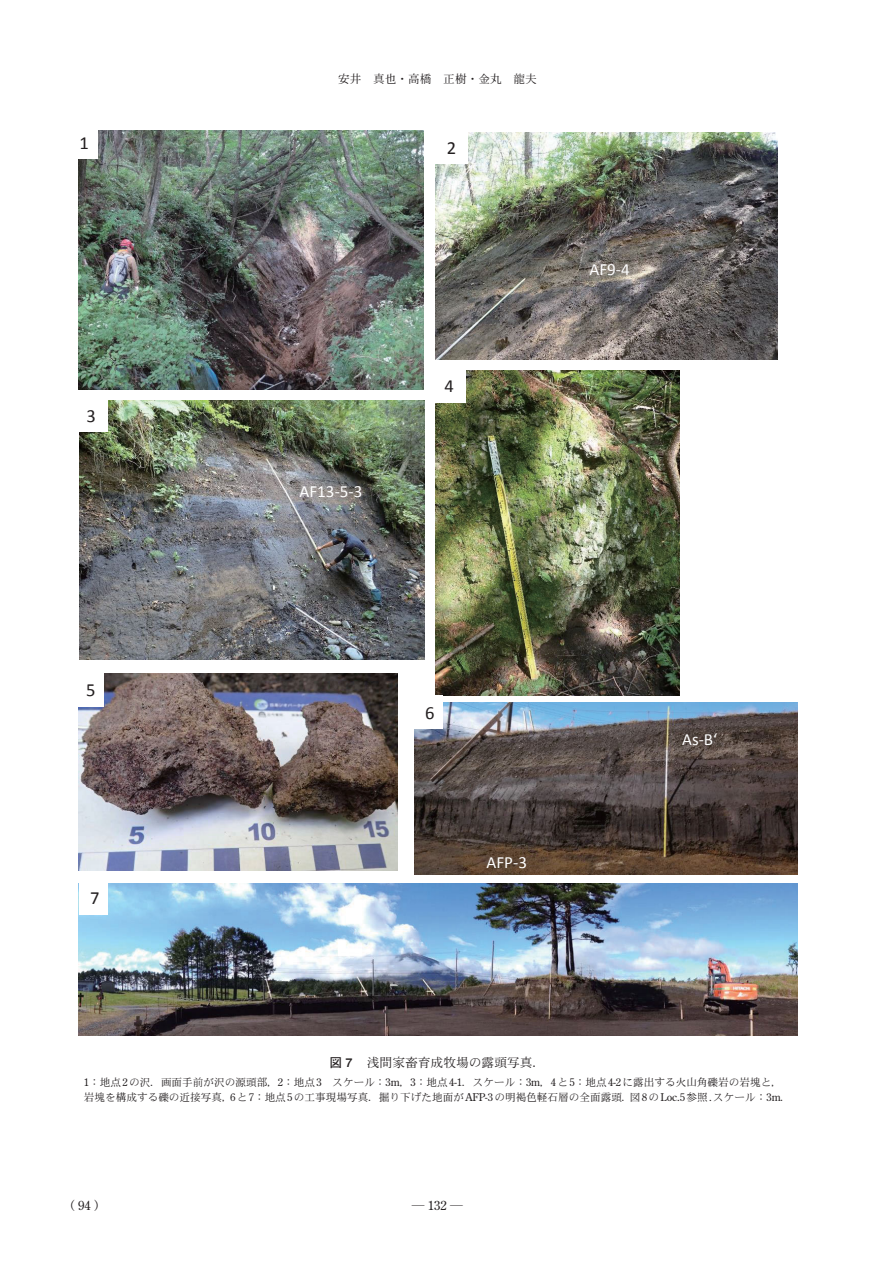
<style>
.page{position:relative;width:893px;height:1263px;background:#fff}
.page>*{position:absolute;margin:0;border:0;box-sizing:border-box;transform-origin:0 0}
.t1{font:18.6px "Calibri";color:#231f20}
.t2{font:17.1px "Calibri";color:#fff}
.t3{font:12.75px "DFHS Mincho Pro 5 W3 90 msp RKSJ H";color:#231f20}
.t4{font:12.75px "Century Old Style Std";color:#231f20}
.t5{font:11.7px "DFHS Mincho Pro 5 W3 90 msp RKSJ H";color:#231f20}
.t6{font:10.65px/14.9px "DFHS Mincho Pro 5 W3 90 msp RKSJ H";color:#231f20}
.s1{font-family:"DFHS Gothic Pro 5 W5 90 msp RKSJ H"}
.s2{font-family:"Swiss 721 BT";font-weight:500}
.s3{font-family:"Century Old Style Std"}
.s4{font-family:"DFHS Mincho Pro 5 W3 90 msp RKSJ H"}
</style>
<div class="page">
<img style="left:79px;top:401px;width:345px;height:258px">
<img style="left:79px;top:131px;width:345px;height:258px">
<img style="left:79px;top:884px;width:718px;height:151px">
<img style="left:415px;top:703px;width:383px;height:172px">
<div style="left:71px;top:126px;width:26px;height:33px;background:#fff"></div>
<img style="left:79px;top:673px;width:319px;height:197px">
<img style="left:435px;top:133px;width:342px;height:226px">
<div style="left:75px;top:399px;width:33px;height:33px;background:#fff"></div>
<img style="left:435px;top:370px;width:245px;height:326px">
<div style="left:435px;top:131px;width:33px;height:33px;background:#fff"></div>
<div style="left:75px;top:673px;width:29px;height:34px;background:#fff"></div>
<div style="left:433px;top:369px;width:32px;height:34px;background:#fff"></div>
<div style="left:414px;top:696px;width:28px;height:33px;background:#fff"></div>
<div style="left:79px;top:881px;width:29px;height:34px;background:#fff"></div>
<h1 class="t1" style="left:79px;top:135px;width:11px">1</h1>
<h1 class="t1" style="left:87px;top:408px;width:11px">3</h1>
<h1 class="t1" style="left:86px;top:683px;width:11px">5</h1>
<h1 class="t1" style="left:90px;top:890px;width:11px">7</h1>
<p class="t5" style="left:338px;top:75px;width:200px">安井　真也・高橋　正樹・金丸　龍夫</p>
<h1 class="t1" style="left:447px;top:140px;width:11px">2</h1>
<h2 class="t2" style="left:300px;top:485px;width:64px">AF13-5-3</h2>
<h1 class="t1" style="left:444px;top:378px;width:11px">4</h1>
<h2 class="t2" style="left:589px;top:263px;width:42px">AF9-4</h2>
<h1 class="t1" style="left:425px;top:705px;width:11px">6</h1>
<h2 class="t2" style="left:487px;top:855px;width:42px">AFP-3</h2>
<h2 class="t2" style="left:682px;top:733px;width:37px">As-B‘</h2>
<p class="t3" style="left:329px;top:1057px;width:217px"><span class="s1">図</span> <span class="s2">7</span>　浅間家畜育成牧場の露頭写真．</p>
<p class="t6" style="left:84px;top:1076px;width:709px"><span class="s3">1</span>：地点<span class="s3">2</span>の沢．画面手前が沢の源頭部，<span class="s3">2</span>：地点<span class="s3">3</span>　スケール：<span class="s3">3m</span>，<span class="s3">3</span>：地点<span class="s3">4-1</span>．スケール：<span class="s3">3m</span>，<span class="s3">4</span>と<span class="s3">5</span>：地点<span class="s3">4-2</span>に露出する火山角礫岩の岩塊と，岩塊を構成する礫の近接写真，<span class="s3">6</span>と<span class="s3">7</span>：地点<span class="s3">5</span>の工事現場写真．掘り下げた地面が<span class="s3">AFP-3</span>の明褐色軽石層の全面露頭．図<span class="s3">8</span>の<span class="s3">Loc.5</span>参照<span class="s3">.</span>スケール：<span class="s3">3m</span>．</p>
<p class="t3" style="left:62px;top:1201px;width:46px">（ <span class="s3">94</span> ）</p>
<p class="t4" style="left:412px;top:1200px;width:52px"><span class="s4">─</span> 132 <span class="s4">─</span></p>
</div>
